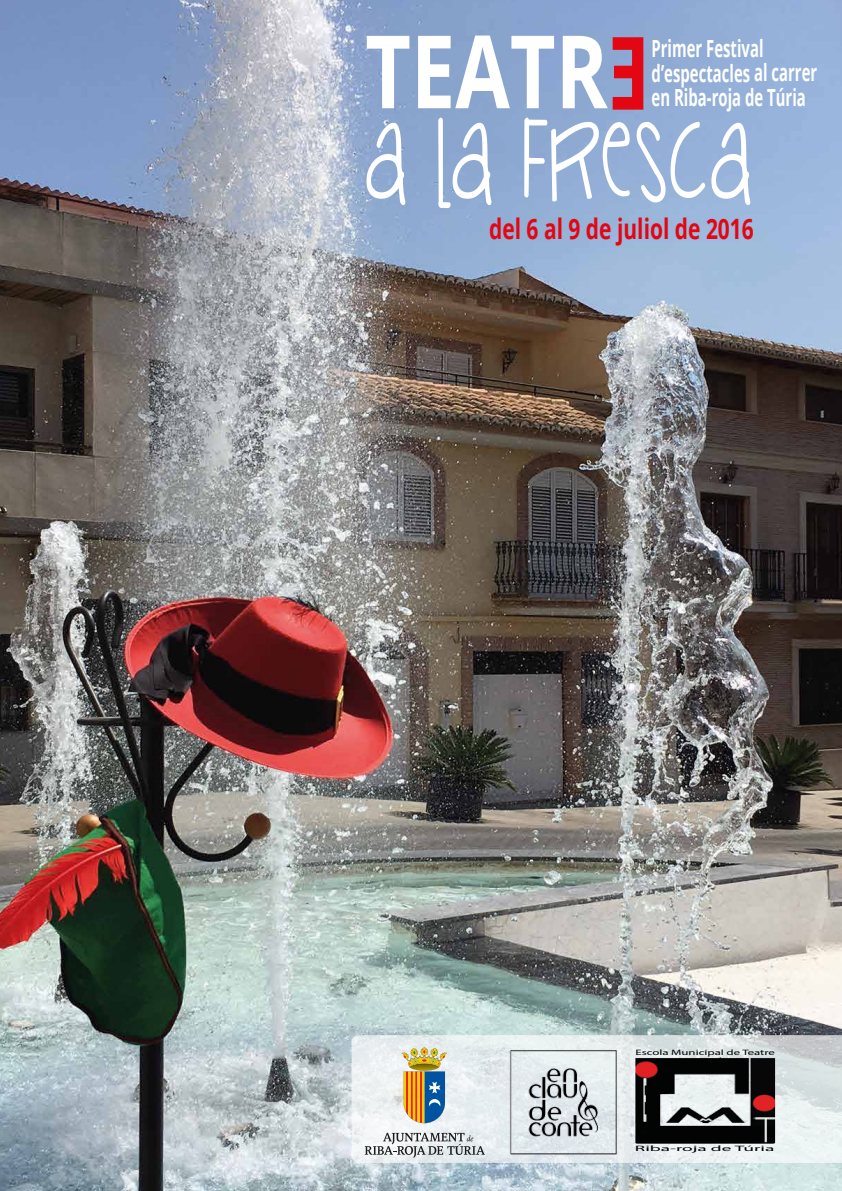
<style>
.page{position:relative;width:842px;height:1191px;background:#fff}
.page>*{position:absolute;margin:0;border:0;box-sizing:border-box;transform-origin:0 0}
.t1{font:101.4px "Janda Silly Monkey";color:#fff;scale:.78 1}
.t2{font:700 101.4px "Open Sans";color:#fff;scale:.78 1}
.t3{font:700 28px "Open Sans";letter-spacing:-.005em;color:#e30613;scale:.75 1}
.t4{font:700 23.6px/24.2px "Open Sans";letter-spacing:-.005em;color:#fff;scale:.63 1}
.t5{font:7.8px "Myriad Pro";color:#000101;scale:1.63 1}
.t6{font:7.8px "Myriad Pro";color:#000101;scale:2.46 1}
</style>
<div class="page">
<img style="left:0;top:0;width:842px;height:1191px">
<svg style="left:352px;top:1035px;width:490px;height:128px;fill:#e9eff0"></svg>
<svg style="left:613px;top:37px;width:30px;height:73px"></svg>
<img style="left:475px;top:972px;width:172px;height:219px">
<img style="left:635px;top:1057px;width:140px;height:86px">
<svg style="left:365px;top:1132px;width:120px;height:25px"></svg>
<svg style="left:401px;top:1047px;width:46px;height:76px"></svg>
<h1 class="t2" style="left:365px;top:0;width:313px">TEATR</h1>
<h1 class="t1" style="left:365px;top:87px;width:495px">a la fresca</h1>
<p class="t4" style="left:651px;top:36px;width:265px">Primer Festival d’espectacles al carrer en Riba-roja de Túria</p>
<p class="t3" style="left:489px;top:209px;width:355px">del 6 al 9 de juliol de 2016</p>
<p class="t5" style="left:635px;top:1048px;width:87px">Escola Municipal de Teatre</p>
<p class="t6" style="left:635px;top:1143px;width:58px">Riba-roja de Túria</p>
</div>
